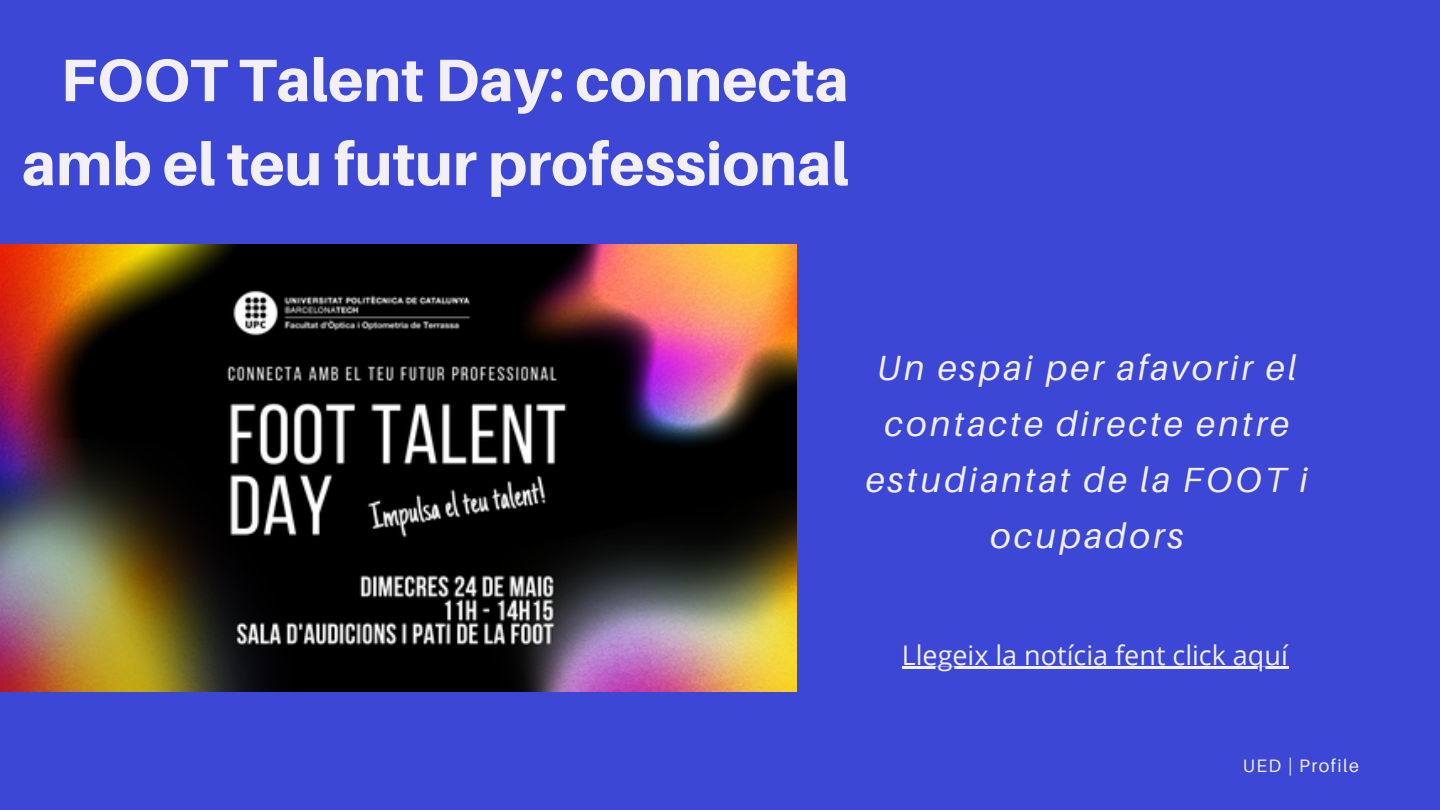
<style>
.page{position:relative;width:1440px;height:810px;background:#3c47d6}
.page>*{position:absolute;margin:0;border:0;box-sizing:border-box;transform-origin:0 0}
.t1{font:800 60px/84px "Aileron";color:#f2f0f4;text-align:right}
.t2{font:italic 35px/56px "Aileron";letter-spacing:.09em;color:#f2f0f4;text-align:center}
.t3{font:27px "Open Sans";color:#f2f0f4}
.t4{font:18px "Aileron";letter-spacing:.08em;color:#f2f0f4}
</style>
<div class="page">
<img style="left:0;top:244px;width:796px;height:447px">
<hr style="left:902px;top:667px;width:386px;height:2px;background:#f2f0f4">
<p class="t1" style="left:22px;top:37px;width:829px">FOOT Talent Day: connecta amb el teu futur professional</p>
<p class="t2" style="left:866px;top:339px;width:443px">Un espai per afavorir el contacte directe entre estudiantat de la FOOT i ocupadors</p>
<p class="t3" style="left:902px;top:636px;width:388px">Llegeix la notícia fent click aquí</p>
<p class="t4" style="left:1243px;top:755px;width:118px">UED | Profile</p>
</div>
